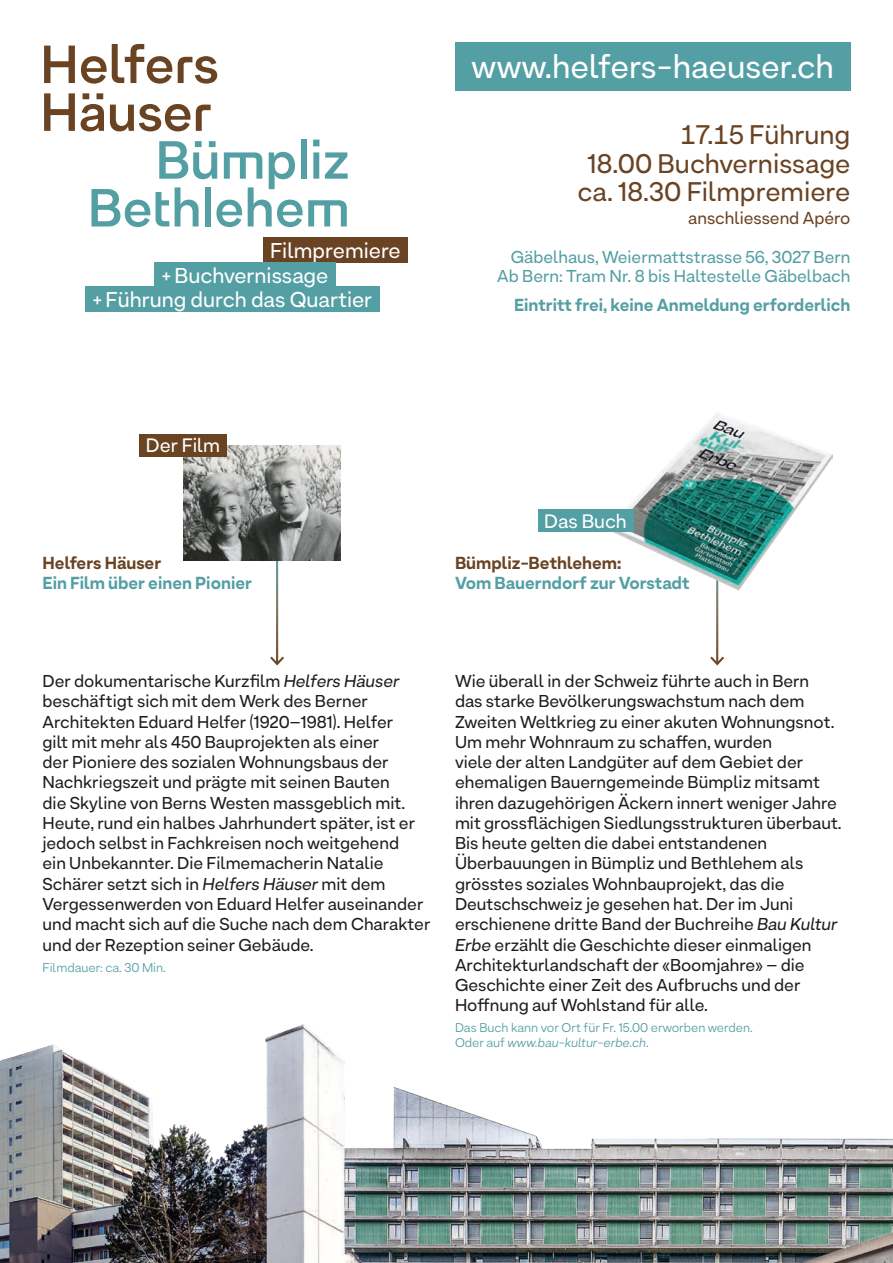
<style>
.page{position:relative;width:893px;height:1263px;background:#fff}
.page>*{position:absolute;margin:0;border:0;box-sizing:border-box;transform-origin:0 0}
.t1{font:600 53.4px "Armin Grotesk";color:#549fa4}
.t2{font:600 53.4px "Armin Grotesk";color:#6a4323}
.t3{font:33px "Armin Grotesk";color:#fff}
.t4{font:27px "Armin Grotesk";color:#6a4323}
.t5{font:21.6px "Armin Grotesk";color:#fff}
.t6{font:19.5px "Armin Grotesk";color:#fff}
.t7{font:17.25px/20.2px "Armin Grotesk";color:#1d1d1b}
.t8{font:800 17.25px "Armin Grotesk";color:#549fa4}
.t9{font:17.25px "Armin Grotesk";color:#549fa4}
.t10{font:800 17.25px "Armin Grotesk";color:#6a4323}
.t11{font:17.25px "Armin Grotesk";color:#6a4323}
.t12{font:12.75px "Armin Grotesk";color:#549fa4}
.t13{font:italic 12.75px "Armin Grotesk";color:#549fa4}
.s1{font-style:italic}
.s2{font-style:normal}
</style>
<div class="page">
<img style="left:0;top:1024px;width:893px;height:239px">
<div style="left:263px;top:238px;width:145px;height:25px;background:#6a4323"></div>
<div style="left:85px;top:287px;width:294px;height:25px;background:#549fa4"></div>
<div style="left:154px;top:263px;width:181px;height:25px;background:#549fa4"></div>
<div style="left:455px;top:43px;width:395px;height:48px;background:#549fa4"></div>
<svg style="left:270px;top:654px;width:14px;height:12px"></svg>
<img style="left:183px;top:445px;width:157px;height:115px">
<div style="left:140px;top:434px;width:87px;height:23px;background:#6a4323"></div>
<svg style="left:710px;top:654px;width:14px;height:12px"></svg>
<img style="left:613px;top:413px;width:219px;height:177px">
<div style="left:538px;top:509px;width:95px;height:23px;background:#549fa4"></div>
<p class="t2" style="left:40px;top:31px;width:180px">Helfers</p>
<p class="t2" style="left:40px;top:79px;width:173px">Häuser</p>
<p class="t1" style="left:156px;top:127px;width:196px">Bümpliz</p>
<p class="t1" style="left:88px;top:174px;width:263px">Bethlehem</p>
<p class="t5" style="left:270px;top:237px;width:132px">Filmpremiere</p>
<p class="t5" style="left:92px;top:286px;width:281px">+Führung durch das Quartier</p>
<p class="t5" style="left:161px;top:262px;width:169px">+Buchvernissage</p>
<p class="t3" style="left:471px;top:46px;width:364px">www.helfers-haeuser.ch</p>
<p class="t4" style="left:681px;top:118px;width:171px">17.15 Führung</p>
<p class="t4" style="left:588px;top:147px;width:264px">18.00 Buchvernissage</p>
<p class="t4" style="left:578px;top:175px;width:274px">ca. 18.30 Filmpremiere</p>
<p class="t11" style="left:688px;top:207px;width:164px">anschliessend Apéro</p>
<p class="t9" style="left:511px;top:246px;width:341px">Gäbelhaus, Weiermattstrasse 56, 3027 Bern</p>
<p class="t9" style="left:497px;top:266px;width:355px">Ab Bern: Tram Nr. 8 bis Haltestelle Gäbelbach</p>
<p class="t8" style="left:514px;top:294px;width:338px">Eintritt frei, keine Anmeldung erforderlich</p>
<p class="t6" style="left:146px;top:433px;width:76px">Der Film</p>
<p class="t10" style="left:43px;top:552px;width:120px">Helfers Häuser</p>
<p class="t8" style="left:43px;top:572px;width:211px">Ein Film über einen Pionier</p>
<p class="t6" style="left:544px;top:509px;width:84px">Das Buch</p>
<p class="t10" style="left:455px;top:552px;width:168px">Bümpliz-Bethlehem:</p>
<p class="t8" style="left:455px;top:572px;width:236px">Vom Bauerndorf zur Vorstadt</p>
<p class="t7" style="left:43px;top:672px;width:389px">Der dokumentarische Kurzfilm <span class="s1">Helfers Häuser </span>beschäftigt sich mit dem Werk des Berner Architekten Eduard Helfer (1920–1981). Helfer<br>gilt mit mehr als 450 Bauprojekten als einer<br>der Pioniere des sozialen Wohnungsbaus der Nachkriegszeit und prägte mit seinen Bauten<br>die Skyline von Berns Westen massgeblich mit.<br>Heute, rund ein halbes Jahrhundert später, ist er jedoch selbst in Fachkreisen noch weitgehend<br>ein Unbekannter. Die Filmemacherin Natalie Schärer setzt sich in <span class="s1">Helfers Häuser</span> mit dem Vergessenwerden von Eduard Helfer auseinander und macht sich auf die Suche nach dem Charakter und der Rezeption seiner Gebäude.</p>
<p class="t12" style="left:43px;top:959px;width:125px">Filmdauer: ca. 30 Min.</p>
<p class="t7" style="left:455px;top:672px;width:388px">Wie überall in der Schweiz führte auch in Bern<br>das starke Bevölkerungswachstum nach dem Zweiten Weltkrieg zu einer akuten Wohnungsnot.<br>Um mehr Wohnraum zu schaffen, wurden<br>viele der alten Landgüter auf dem Gebiet der ehemaligen Bauerngemeinde Bümpliz mitsamt ihren dazugehörigen Äckern innert weniger Jahre mit grossflächigen Siedlungsstrukturen überbaut.<br>Bis heute gelten die dabei entstandenen Überbauungen in Bümpliz und Bethlehem als grösstes soziales Wohnbauprojekt, das die Deutschschweiz je gesehen hat. Der im Juni erschienene dritte Band der Buchreihe <span class="s1">Bau Kultur Erbe</span> erzählt die Geschichte dieser einmaligen Architekturlandschaft der «Boomjahre» – die Geschichte einer Zeit des Aufbruchs und der Hoffnung auf Wohlstand für alle.</p>
<p class="t12" style="left:455px;top:1020px;width:299px">Das Buch kann vor Ort für Fr. 15.00 erworben werden.</p>
<p class="t13" style="left:455px;top:1034px;width:195px"><span class="s2">Oder auf</span> www.bau-kultur-erbe.ch<span class="s2">.</span></p>
</div>
